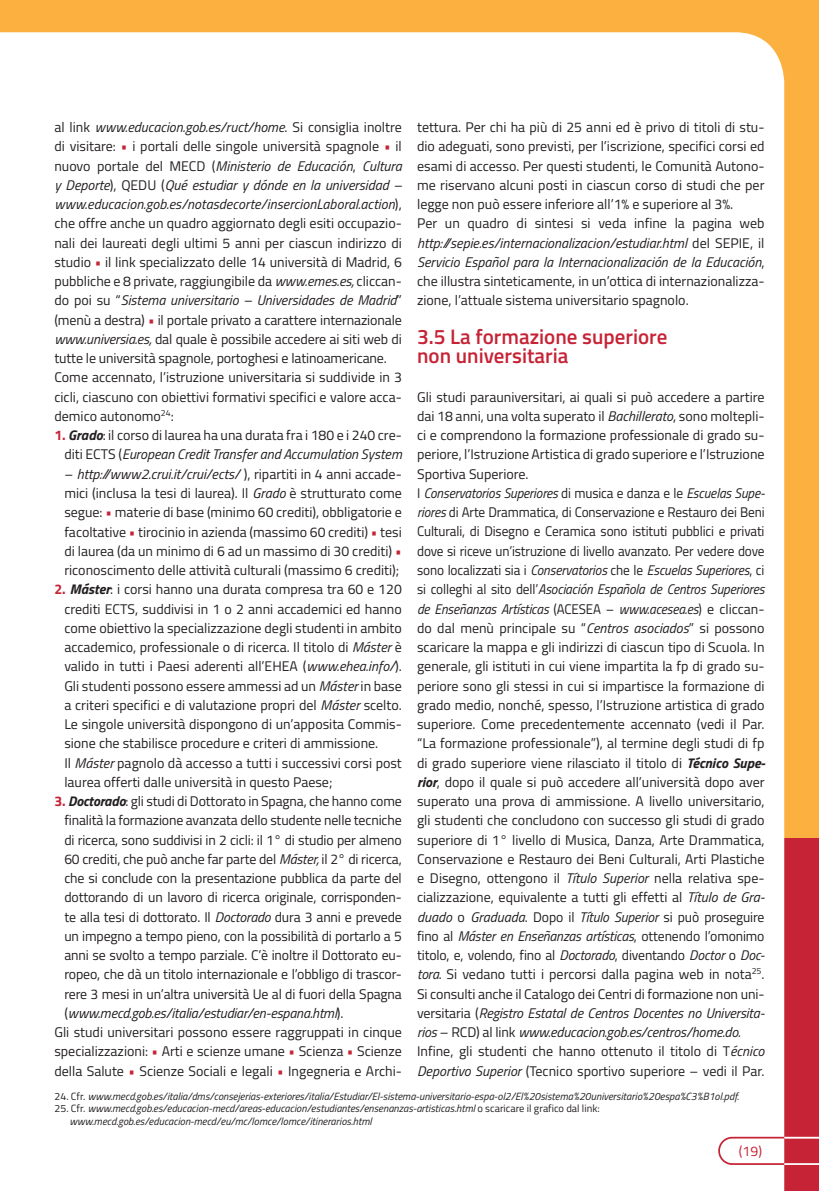
<style>
.page{position:relative;width:819px;height:1191px;background:#fff}
.page>*{position:absolute;margin:0;border:0;box-sizing:border-box;transform-origin:0 0}
.t1{font:600 21px "Titillium";color:#c62436}
.t2{font:14px/19.2px "Titillium";color:#231f20;text-align:justify}
.t3{font:14px/19.2px "Titillium";color:#231f20;text-align:justify;scale:.95 1}
.t4{font:italic 14px/19.2px "Titillium";letter-spacing:-.01em;color:#231f20;text-align:justify}
.t5{font:14px "Titillium";color:#c62436}
.t6{font:italic 10.5px "Titillium";color:#231f20}
.s1{font-style:italic}
.s2{font-weight:700;font-style:italic}
.s3{font-style:normal}
.s4{color:#c62436}
.s5{font-weight:700;color:#c62436}
</style>
<div class="page">
<div style="left:0;top:835px;width:819px;height:356px;background:#c62436"></div>
<div style="left:0;top:0;width:819px;height:838px;background:#fbb03f"></div>
<div style="left:0;top:32px;width:784px;height:1159px;background:#fff"></div>
<svg style="left:717px;top:1135px;width:102px;height:30px"></svg>
<hr style="left:784px;top:1136px;width:35px;height:2px;background:#fff">
<hr style="left:784px;top:1163px;width:35px;height:2px;background:#fff">
<p class="t2" style="left:417px;top:117px;width:349px">tettura. Per chi ha più di 25 anni ed è privo di titoli di stu&shy;dio adeguati, sono previsti, per l’iscrizione, specifici corsi ed esami di accesso. Per questi studenti, le Comunità Autono&shy;me riservano alcuni posti in ciascun corso di studi che per legge non può essere inferiore all’1% e superiore al 3%.</p>
<p class="t2" style="left:417px;top:213px;width:349px">Per un quadro di sintesi si veda infine la pagina web</p>
<p class="t2" style="left:417px;top:232px;width:349px"><span class="s1">http://sepie.es/internacionalizacion/estudiar.html</span> del SEPIE, il <span class="s1">Servicio Español para la Internacionalización de la Educación</span>, che illustra sinteticamente, in un’ottica di internazionalizza&shy;zione, l’attuale sistema universitario spagnolo.</p>
<p class="t1" style="left:417px;top:321px;width:252px">3.5 La formazione superiore</p>
<p class="t1" style="left:417px;top:340px;width:153px">non universitaria</p>
<p class="t2" style="left:417px;top:386px;width:349px">Gli studi parauniversitari, ai quali si può accedere a partire dai 18 anni, una volta superato il <span class="s1">Bachillerato</span>, sono moltepli&shy;ci e comprendono la formazione professionale di grado su&shy;periore, l’Istruzione Artistica di grado superiore e l’Istruzione Sportiva Superiore.</p>
<p class="t3" style="left:417px;top:483px;width:368px">I <span class="s1">Conservatorios Superiores</span> di musica e danza e le <span class="s1">Escuelas Supe&shy;riores</span> di Arte Drammatica, di Conservazione e Restauro dei Beni Culturali, di Disegno e Ceramica sono istituti pubblici e privati dove si riceve un’istruzione di livello avanzato. Per vedere dove sono localizzati sia i <span class="s1">Conservatorios</span> che le <span class="s1">Escuelas Superiores</span>, ci si colleghi al sito dell’<span class="s1">Asociación Española de Centros Superiores de Enseñanzas Artísticas</span> (ACESEA – <span class="s1">www.acesea.es</span>) e cliccan&shy;do dal menù principale su “<span class="s1">Centros asociados</span>” si possono scaricare la mappa e gli indirizzi di ciascun tipo di Scuola. In generale, gli istituti in cui viene impartita la fp di grado su&shy;periore sono gli stessi in cui si impartisce la formazione di grado medio, nonché, spesso, l’Istruzione artistica di grado superiore. Come precedentemente accennato (vedi il Par. “La formazione professionale”), al termine degli studi di fp di grado superiore viene rilasciato il titolo di <span class="s2">Técnico Supe&shy;rior</span>, dopo il quale si può accedere all’università dopo aver superato una prova di ammissione. A livello universitario, gli studenti che concludono con successo gli studi di grado superiore di 1° livello di Musica, Danza, Arte Drammatica, Conservazione e Restauro dei Beni Culturali, Arti Plastiche e Disegno, ottengono il <span class="s1">Título Superior</span> nella relativa spe&shy;cializzazione, equivalente a tutti gli effetti al <span class="s1">Título de Gra&shy;duado</span> o <span class="s1">Graduada</span>. Dopo il <span class="s1">Título Superior</span> si può proseguire fino al <span class="s1">Máster en Enseñanzas artísticas</span>, ottenendo l’omonimo titolo, e, volendo, fino al <span class="s1">Doctorado</span>, diventando <span class="s1">Doctor</span> o <span class="s1">Doc&shy;tora</span>. Si vedano tutti i percorsi dalla pagina web in nota<sup>25</sup>.</p>
<p class="t4" style="left:417px;top:983px;width:349px"><span class="s3">Si consulti anche il Catalogo dei Centri di formazione non uni&shy;versitaria (</span>Registro Estatal de Centros Docentes no Universita&shy;rios <span class="s3">– RCD) al link</span> www.educacion.gob.es/centros/home.do.</p>
<p class="t2" style="left:417px;top:1041px;width:349px">Infine, gli studenti che hanno ottenuto il titolo di T<span class="s1">écnico<br>Deportivo Superior</span> (Tecnico sportivo superiore – vedi il Par.</p>
<p class="t6" style="left:55px;top:1088px;width:685px"><span class="s3">24. Cfr.</span> www.mecd.gob.es/italia/dms/consejerias-exteriores/italia/Estudiar/El-sistema-universitario-espa-ol2/El%20sistema%20universitario%20espa%C3%B1ol.pdf.</p>
<p class="t6" style="left:55px;top:1100px;width:546px"><span class="s3">25. Cfr.</span> www.mecd.gob.es/educacion-mecd/areas-educacion/estudiantes/ensenanzas-artisticas.html <span class="s3">o scaricare il grafico dal link:</span></p>
<p class="t6" style="left:69px;top:1113px;width:304px">www.mecd.gob.es/educacion-mecd/eu/mc/lomce/lomce/itinerarios.html</p>
<p class="t2" style="left:54px;top:117px;width:349px">al link <span class="s1">www.educacion.gob.es/ruct/home</span>. Si consiglia inoltre di visitare: <span class="s4">•</span> i portali delle singole università spagnole <span class="s4">•</span> il nuovo portale del MECD (<span class="s1">Ministerio de Educación</span>, <span class="s1">Cultura y Deporte</span>), QEDU (<span class="s1">Qué estudiar y dónde en la universidad –</span></p>
<p class="t2" style="left:54px;top:194px;width:349px"><span class="s1">www.educacion.gob.es/notasdecorte/insercionLaboral.action</span>), che offre anche un quadro aggiornato degli esiti occupazio&shy;nali dei laureati degli ultimi 5 anni per ciascun indirizzo di studio <span class="s4">•</span> il link specializzato delle 14 università di Madrid, 6 pubbliche e 8 private, raggiungibile da <span class="s1">www.emes.es,</span> cliccan&shy;do poi su “<span class="s1">Sistema universitario – Universidades de Madrid</span>” (menù a destra) <span class="s4">•</span> il portale privato a carattere internazionale <span class="s1">www.universia.es,</span> dal quale è possibile accedere ai siti web di tutte le università spagnole, portoghesi e latinoamericane.</p>
<p class="t2" style="left:54px;top:367px;width:349px">Come accennato, l’istruzione universitaria si suddivide in 3 cicli, ciascuno con obiettivi formativi specifici e valore acca&shy;demico autonomo<sup>24</sup>:</p>
<p class="t2" style="left:54px;top:425px;width:349px;text-align:right"><span class="s5">1.</span> <span class="s2">Grado</span>: il corso di laurea ha una durata fra i 180 e i 240 cre&shy;diti ECTS (<span class="s1">European Credit Transfer and Accumulation System</span></p>
<p class="t2" style="left:64px;top:463px;width:339px">– <span class="s1">http://www2.crui.it/crui/ects/</span> ), ripartiti in 4 anni accade&shy;mici (inclusa la tesi di laurea). Il <span class="s1">Grado</span> è strutturato come segue: <span class="s4">•</span> materie di base (minimo 60 crediti), obbligatorie e facoltative <span class="s4">•</span> tirocinio in azienda (massimo 60 crediti) <span class="s4">•</span> tesi di laurea (da un minimo di 6 ad un massimo di 30 crediti) <span class="s4">• </span>riconoscimento delle attività culturali (massimo 6 crediti);</p>
<p class="t2" style="left:64px;top:579px;width:339px;text-indent:-10px"><span class="s5">2.</span> <span class="s2">Máster</span>: i corsi hanno una durata compresa tra 60 e 120 crediti ECTS, suddivisi in 1 o 2 anni accademici ed hanno come obiettivo la specializzazione degli studenti in ambito accademico, professionale o di ricerca. Il titolo di <span class="s1">Máster</span> è valido in tutti i Paesi aderenti all’EHEA (<span class="s1">www.ehea.info/</span>).<br>Gli studenti possono essere ammessi ad un <span class="s1">Máster</span> in base a criteri specifici e di valutazione propri del <span class="s1">Máster</span> scelto.<br>Le singole università dispongono di un’apposita Commis&shy;sione che stabilisce procedure e criteri di ammissione.</p>
<p class="t2" style="left:64px;top:752px;width:339px">Il <span class="s1">Máster</span> pagnolo dà accesso a tutti i successivi corsi post laurea offerti dalle università in questo Paese;</p>
<p class="t2" style="left:64px;top:791px;width:339px;text-indent:-10px"><span class="s5">3.</span> <span class="s2">Doctorado</span>: gli studi di Dottorato in Spagna, che hanno come finalità la formazione avanzata dello studente nelle tecniche di ricerca, sono suddivisi in 2 cicli: il 1° di studio per almeno 60 crediti, che può anche far parte del <span class="s1">Máster,</span> il 2° di ricerca, che si conclude con la presentazione pubblica da parte del dottorando di un lavoro di ricerca originale, corrisponden&shy;te alla tesi di dottorato. Il <span class="s1">Doctorado</span> dura 3 anni e prevede un impegno a tempo pieno, con la possibilità di portarlo a 5 anni se svolto a tempo parziale. C’è inoltre il Dottorato eu&shy;ropeo, che dà un titolo internazionale e l’obbligo di trascor&shy;rere 3 mesi in un’altra università Ue al di fuori della Spagna</p>
<p class="t4" style="left:64px;top:1002px;width:280px"><span class="s3">(</span>www.mecd.gob.es/italia/estudiar/en-espana.html<span class="s3">).</span></p>
<p class="t2" style="left:54px;top:1022px;width:349px">Gli studi universitari possono essere raggruppati in cinque specializzazioni: <span class="s4">•</span> Arti e scienze umane <span class="s4">•</span> Scienza <span class="s4">•</span> Scienze della Salute <span class="s4">•</span> Scienze Sociali e legali <span class="s4">•</span> Ingegneria e Archi-</p>
<p class="t5" style="left:739px;top:1141px;width:25px">(19)</p>
</div>
